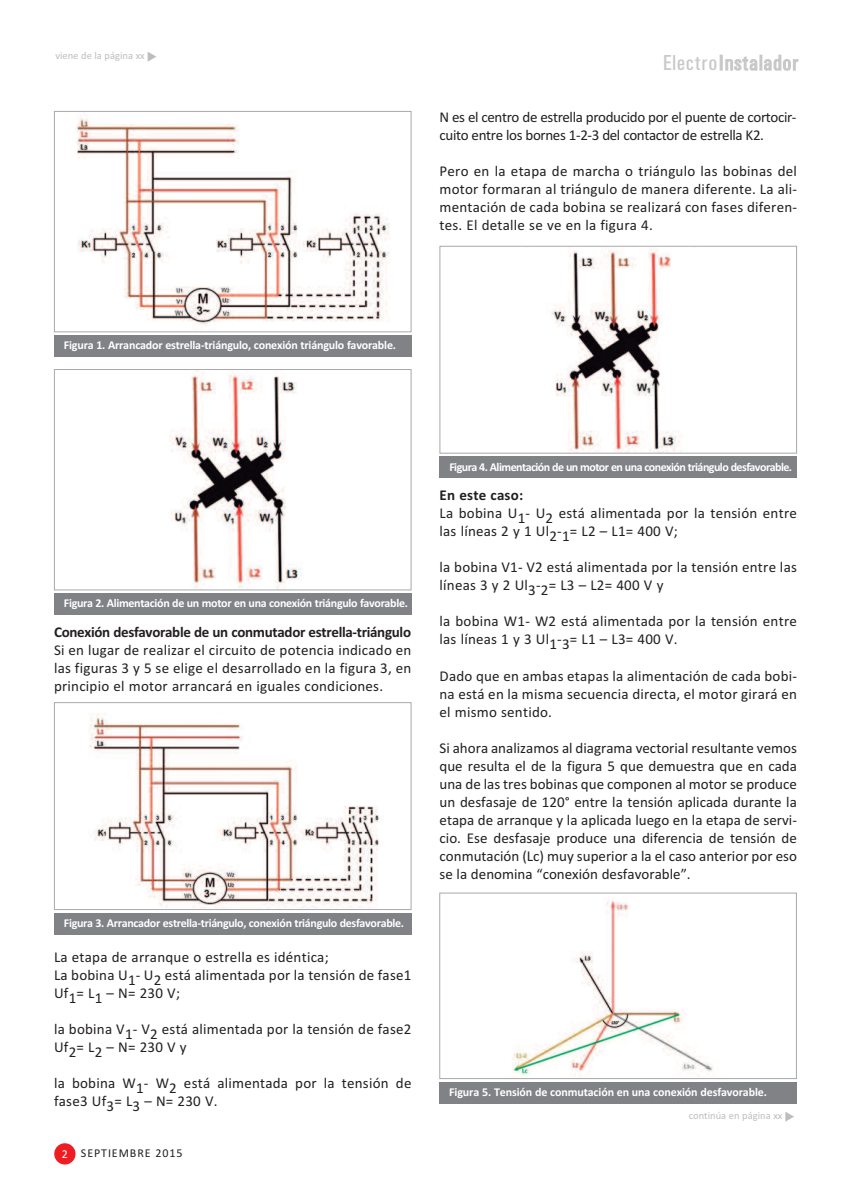
<style>
.page{position:relative;width:851px;height:1191px;background:#fff}
.page>*{position:absolute;margin:0;border:0;box-sizing:border-box;transform-origin:0 0}
.t1{font:22.5px "Universal Condensed";letter-spacing:.065em;color:#c7c8ca}
.t2{font:15px/18px "Calibri";letter-spacing:.015em;color:#231f20}
.t3{font:15px/18px "Calibri";letter-spacing:-.025em;color:#231f20}
.t4{font:700 15px "Calibri";letter-spacing:-.02em;color:#231f20}
.t5{font:700 15px "Calibri";letter-spacing:.015em;color:#231f20}
.t6{font:700 12px "Calibri";letter-spacing:-.025em;color:#fff}
.t7{font:700 12px "Calibri";letter-spacing:-.045em;color:#fff}
.t8{font:12px "Calibri";letter-spacing:.075em;color:#231f20}
.t9{font:10.5px "Calibri";color:#bcbdc0}
.s1{color:#fff}
</style>
<div class="page">
<div style="left:54px;top:1143px;width:21px;height:21px;background:#ee1d23;border-radius:50%"></div>
<img style="left:76px;top:113px;width:314px;height:212px">
<div style="left:54px;top:111px;width:357px;height:221px;border:1px solid #a8a9ad"></div>
<div style="left:54px;top:335px;width:357px;height:21px;background:#808285"></div>
<img style="left:170px;top:371px;width:131px;height:217px">
<div style="left:54px;top:369px;width:357px;height:221px;border:1px solid #a8a9ad"></div>
<div style="left:54px;top:593px;width:357px;height:21px;background:#808285"></div>
<img style="left:89px;top:713px;width:290px;height:195px">
<div style="left:54px;top:702px;width:357px;height:208px;border:1px solid #a8a9ad"></div>
<div style="left:54px;top:913px;width:357px;height:21px;background:#808285"></div>
<img style="left:550px;top:249px;width:130px;height:202px">
<div style="left:439px;top:246px;width:357px;height:207px;border:1px solid #a8a9ad"></div>
<div style="left:439px;top:456px;width:358px;height:22px;background:#808285"></div>
<img style="left:512px;top:900px;width:201px;height:177px">
<div style="left:439px;top:892px;width:357px;height:187px;border:1px solid #a8a9ad"></div>
<div style="left:439px;top:1082px;width:357px;height:21px;background:#808285"></div>
<p class="t9" style="left:55px;top:49px;width:103px">viene de la página xx ◆</p>
<p class="t6" style="left:64px;top:338px;width:334px">Figura 1. Arrancador estrella-triángulo, conexión triángulo favorable.</p>
<h1 class="t1" style="left:663px;top:51px;width:137px">ElectroInstalador</h1>
<p class="t3" style="left:439px;top:108px;width:358px">N es el centro de estrella producido por el puente de cortocir&shy;cuito entre los bornes 1-2-3 del contactor de estrella K2.</p>
<p class="t2" style="left:439px;top:162px;width:359px;text-align:justify">Pero en la etapa de marcha o triángulo las bobinas del motor formaran al triángulo de manera diferente. La ali&shy;mentación de cada bobina se realizará con fases diferen&shy;tes. El detalle se ve en la figura 4.</p>
<p class="t6" style="left:64px;top:596px;width:345px">Figura 2. Alimentación de un motor en una conexión triángulo favorable.</p>
<p class="t4" style="left:54px;top:623px;width:358px">Conexión desfavorable de un conmutador estrella-triángulo</p>
<p class="t2" style="left:54px;top:641px;width:359px;text-align:justify">Si en lugar de realizar el circuito de potencia indicado en las figuras 3 y 5 se elige el desarrollado en la figura 3, en principio el motor arrancará en iguales condiciones.</p>
<p class="t6" style="left:64px;top:916px;width:342px">Figura 3. Arrancador estrella-triángulo, conexión triángulo desfavorable.</p>
<p class="t2" style="left:54px;top:947px;width:359px">La etapa de arranque o estrella es idéntica;<br>La bobina U1- U2 está alimentada por la tensión de fase1<br>Uf1= L1 – N= 230 V;</p>
<p class="t2" style="left:54px;top:1019px;width:359px">la bobina V1- V2 está alimentada por la tensión de fase2<br>Uf2= L2 – N= 230 V y</p>
<p class="t2" style="left:54px;top:1073px;width:359px">la bobina W1- W2 está alimentada por la tensión de fase3 Uf3= L3 – N= 230 V.</p>
<p class="t8" style="left:62px;top:1146px;width:122px"><span class="s1">2</span> SEPTIEMBRE 2015</p>
<p class="t7" style="left:449px;top:459px;width:344px">Figura 4. Alimentación de un motor en una conexión triángulo desfavorable.</p>
<p class="t5" style="left:439px;top:486px;width:85px">En este caso:</p>
<p class="t2" style="left:439px;top:504px;width:359px">La bobina U1- U2 está alimentada por la tensión entre las líneas 2 y 1 Ul2-1= L2 – L1= 400 V;</p>
<p class="t2" style="left:439px;top:558px;width:359px">la bobina V1- V2 está alimentada por la tensión entre las líneas 3 y 2 Ul3-2= L3 – L2= 400 V y</p>
<p class="t2" style="left:439px;top:612px;width:359px">la bobina W1- W2 está alimentada por la tensión entre las líneas 1 y 3 Ul1-3= L1 – L3= 400 V.</p>
<p class="t2" style="left:439px;top:666px;width:359px;text-align:justify">Dado que en ambas etapas la alimentación de cada bobi&shy;na está en la misma secuencia directa, el motor girará en el mismo sentido.</p>
<p class="t2" style="left:439px;top:738px;width:359px;text-align:justify">Si ahora analizamos al diagrama vectorial resultante vemos que resulta el de la figura 5 que demuestra que en cada una de las tres bobinas que componen al motor se produce un desfasaje de 120° entre la tensión aplicada durante la etapa de arranque y la aplicada luego en la etapa de servi&shy;cio. Ese desfasaje produce una diferencia de tensión de conmutación (Lc) muy superior a la el caso anterior por eso se la denomina “conexión desfavorable”.</p>
<p class="t6" style="left:449px;top:1084px;width:319px">Figura 5. Tensión de conmutación en una conexión desfavorable.</p>
<p class="t9" style="left:688px;top:1109px;width:108px">continúa en página xx ◆</p>
</div>
